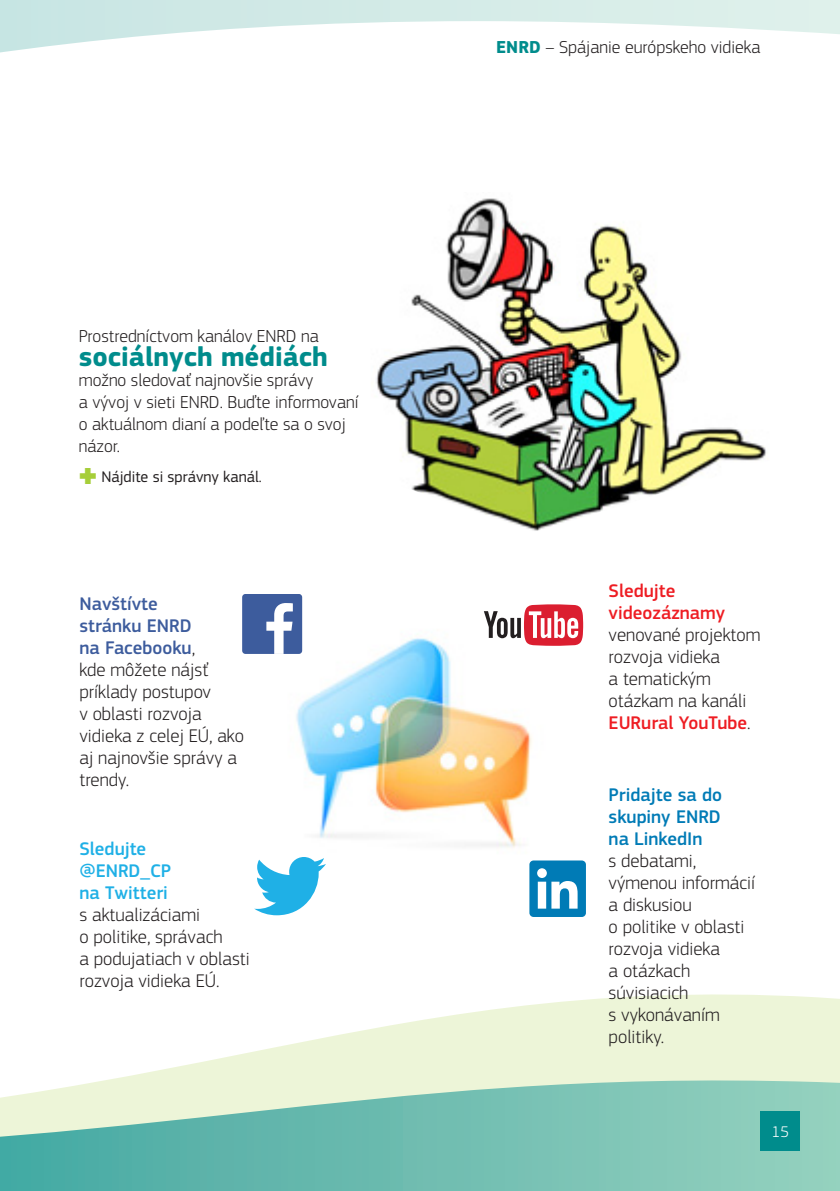
<style>
.page{position:relative;width:840px;height:1191px;background:#fff}
.page>*{position:absolute;margin:0;border:0;box-sizing:border-box;transform-origin:0 0}
._0_Body{font:700 28px "EC Square Sans Pro";color:#008c8c}
.t1{font:300 19px/22px "EC Square Sans Pro";color:#231f20}
._0_Body-2{font:300 18px/22px "EC Square Sans Pro";color:#231f20}
.t2{font:16px "EC Square Sans Pro";color:#231f20}
.t3{font:300 16px "EC Square Sans Pro";color:#fff}
.s1{font-weight:300;font-size:24px;color:#a6ce39}
.s2{font-weight:500;color:#3d5c9d}
.s3{font-weight:500;color:#1fb0e6}
.s4{font-weight:700;color:#008c8c}
.s5{font-weight:500;color:#ee1d23}
.s6{font-weight:500;color:#007bb6}
</style>
<div class="page">
<svg style="left:0;top:0;width:839px;height:53px"></svg>
<svg style="left:172px;top:994px;width:667px;height:74px;fill:#edf5d8"></svg>
<svg style="left:0;top:1068px;width:839px;height:123px;background:#92cdbc"></svg>
<img style="left:376px;top:198px;width:390px;height:333px">
<img style="left:296px;top:613px;width:236px;height:235px">
<div style="left:242px;top:594px;width:60px;height:60px;background:#3d5c9d;border-radius:3px"></div>
<svg style="left:266px;top:603px;width:27px;height:51px"></svg>
<svg style="left:254px;top:857px;width:72px;height:58px"></svg>
<div style="left:476px;top:594px;width:114px;height:61px;background:#fff"></div>
<svg style="left:484px;top:604px;width:99px;height:42px"></svg>
<div style="left:529px;top:860px;width:56px;height:57px;background:#007bb6;border-radius:4px"></div>
<svg style="left:537px;top:868px;width:40px;height:40px"></svg>
<div style="left:760px;top:1111px;width:39px;height:40px;background:#008c8c"></div>
<p class="_0_Body-2" style="left:79px;top:325px;width:241px">Prostredníctvom kanálov ENRD na</p>
<p class="_0_Body" style="left:79px;top:340px;width:250px">sociálnych médiách</p>
<p class="_0_Body-2" style="left:79px;top:369px;width:281px">možno sledovať najnovšie správy<br>a vývoj v sieti ENRD. Buďte informovaní o aktuálnom dianí a podeľte sa o svoj názor.</p>
<p class="t2" style="left:79px;top:467px;width:184px"><span class="s1">✚</span> Nájdite si správny kanál.</p>
<p class="t1" style="left:79px;top:592px;width:166px"><span class="s2">Navštívte<br>stránku ENRD<br>na Facebooku</span>,<br>kde môžete nájsť príklady postupov<br>v oblasti rozvoja vidieka z celej EÚ, ako aj najnovšie správy a trendy.</p>
<p class="t1" style="left:79px;top:837px;width:172px"><span class="s3">Sledujte<br>@ENRD_CP<br>na Twitteri<br></span>s aktualizáciami<br>o politike, správach<br>a podujatiach v oblasti rozvoja vidieka EÚ.</p>
<p class="_0_Body-2" style="left:496px;top:36px;width:266px"><span class="s4">ENRD</span> – Spájanie európskeho vidieka</p>
<p class="t1" style="left:608px;top:579px;width:153px"><span class="s5">Sledujte videozáznamy </span>venované projektom rozvoja vidieka<br>a tematickým otázkam na kanáli<br><span class="s5">EURural YouTube</span>.</p>
<p class="t1" style="left:608px;top:783px;width:148px"><span class="s6">Pridajte sa do skupiny ENRD<br>na LinkedIn<br></span>s debatami, výmenou informácií a diskusiou<br>o politike v oblasti rozvoja vidieka<br>a otázkach súvisiacich<br>s vykonávaním politiky.</p>
<p class="t3" style="left:771px;top:1122px;width:19px">15</p>
</div>
